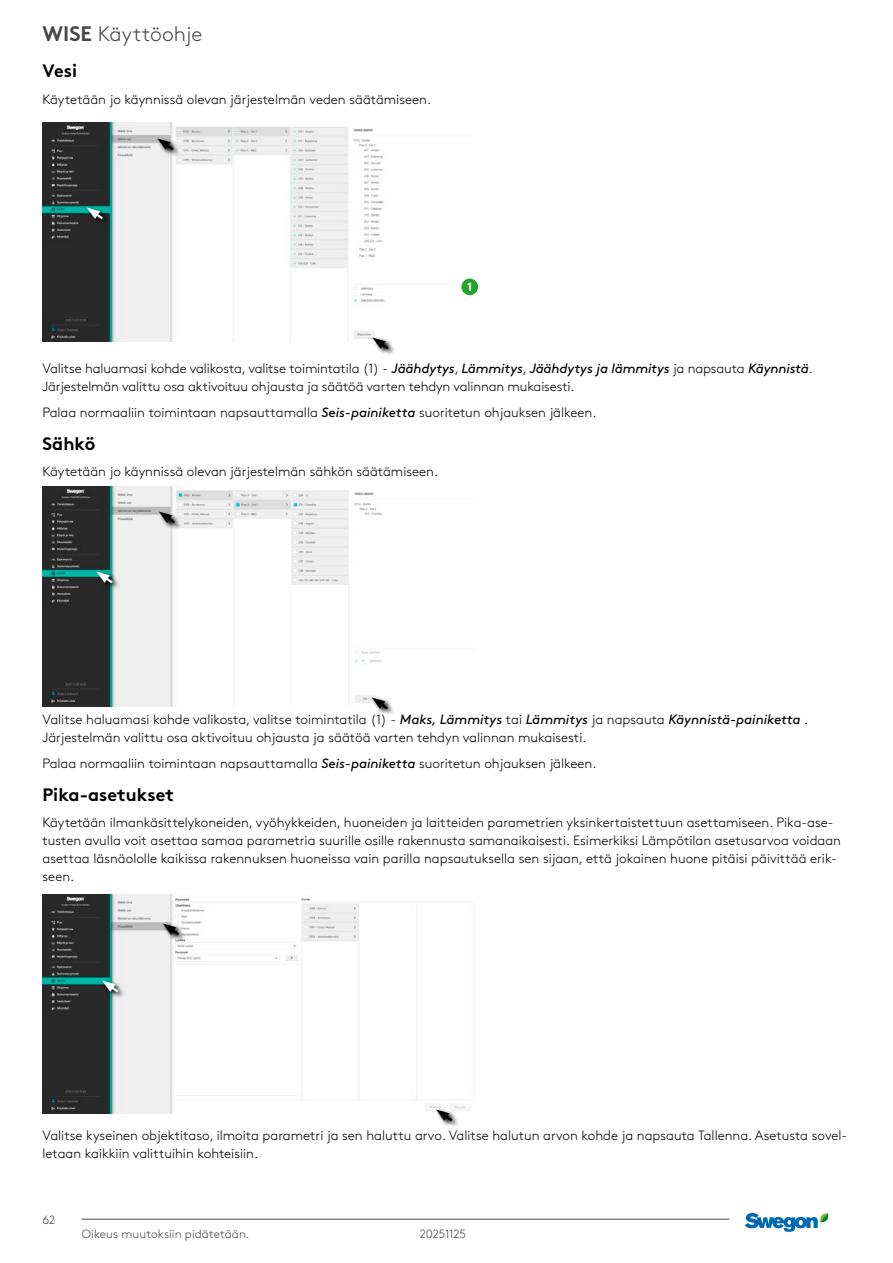
<style>
.page{position:relative;width:893px;height:1263px;background:#fff}
.page>*{position:absolute;margin:0;border:0;box-sizing:border-box;transform-origin:0 0}
.t1{font:300 21px "Swegon Brown";color:#464846}
.t2{font:700 18px "Swegon Brown";color:#000}
.t3{font:300 13.5px/18px "Swegon Brown";color:#000}
.t4{font:300 12px "Swegon Brown";letter-spacing:.005em;color:#464846}
.t5{font:300 12px "Swegon Brown";letter-spacing:-.02em;color:#464846}
.t6{font:700 12px "Swegon Brown";color:#fff}
.s1{font-weight:700}
.s2{font-weight:400;font-style:italic}
</style>
<div class="page">
<hr style="left:82px;top:1219px;width:647px;height:1px;background:#464846">
<svg style="left:745px;top:1213px;width:84px;height:19px"></svg>
<img style="left:43px;top:122px;width:342px;height:220px">
<div style="left:461px;top:278px;width:18px;height:18px;background:#22a52c;border-radius:50%"></div>
<div style="left:460px;top:278px;width:19px;height:18px;border:1px solid #fff;border-radius:50%"></div>
<svg style="left:86px;top:206px;width:24px;height:20px"></svg>
<svg style="left:157px;top:137px;width:24px;height:20px"></svg>
<svg style="left:381px;top:344px;width:13px;height:10px"></svg>
<img style="left:43px;top:894px;width:431px;height:219px">
<svg style="left:101px;top:979px;width:25px;height:20px"></svg>
<svg style="left:162px;top:922px;width:24px;height:20px"></svg>
<svg style="left:444px;top:1108px;width:16px;height:18px"></svg>
<img style="left:43px;top:486px;width:339px;height:221px">
<svg style="left:96px;top:570px;width:24px;height:20px"></svg>
<svg style="left:158px;top:511px;width:24px;height:20px"></svg>
<svg style="left:380px;top:704px;width:13px;height:10px"></svg>
<svg style="left:84px;top:203px;width:21px;height:19px"></svg>
<svg style="left:155px;top:135px;width:21px;height:18px"></svg>
<svg style="left:370px;top:334px;width:21px;height:18px"></svg>
<svg style="left:100px;top:976px;width:20px;height:19px"></svg>
<svg style="left:160px;top:919px;width:21px;height:19px"></svg>
<svg style="left:434px;top:1106px;width:21px;height:18px"></svg>
<svg style="left:94px;top:567px;width:21px;height:19px"></svg>
<svg style="left:156px;top:508px;width:21px;height:18px"></svg>
<svg style="left:369px;top:694px;width:21px;height:18px"></svg>
<h1 class="t1" style="left:43px;top:18px;width:162px"><span class="s1">WISE</span> Käyttöohje</h1>
<h2 class="t2" style="left:43px;top:56px;width:36px">Vesi</h2>
<p class="t3" style="left:43px;top:89px;width:390px">Käytetään jo käynnissä olevan järjestelmän veden säätämiseen.</p>
<p class="t6" style="left:467px;top:277px;width:7px">1</p>
<p class="t3" style="left:43px;top:358px;width:772px">Valitse haluamasi kohde valikosta, valitse toimintatila (1) - <span class="s2">Jäähdytys</span>, <span class="s2">Lämmitys</span>, <span class="s2">Jäähdytys ja lämmitys</span> ja napsauta <span class="s2">Käynnistä</span>.<br>Järjestelmän valittu osa aktivoituu ohjausta ja säätöä varten tehdyn valinnan mukaisesti.</p>
<p class="t3" style="left:43px;top:403px;width:555px">Palaa normaaliin toimintaan napsauttamalla <span class="s2">Seis-painiketta</span> suoritetun ohjauksen jälkeen.</p>
<h2 class="t2" style="left:43px;top:429px;width:54px">Sähkö</h2>
<p class="t3" style="left:43px;top:462px;width:397px">Käytetään jo käynnissä olevan järjestelmän sähkön säätämiseen.</p>
<p class="t3" style="left:43px;top:709px;width:767px">Valitse haluamasi kohde valikosta, valitse toimintatila (1) - <span class="s2">Maks, Lämmitys</span> tai <span class="s2">Lämmitys</span> ja napsauta <span class="s2">Käynnistä-painiketta</span> .<br>Järjestelmän valittu osa aktivoituu ohjausta ja säätöä varten tehdyn valinnan mukaisesti.</p>
<p class="t3" style="left:43px;top:753px;width:555px">Palaa normaaliin toimintaan napsauttamalla <span class="s2">Seis-painiketta</span> suoritetun ohjauksen jälkeen.</p>
<h2 class="t2" style="left:43px;top:780px;width:133px">Pika-asetukset</h2>
<p class="t3" style="left:43px;top:812px;width:800px">Käytetään ilmankäsittelykoneiden, vyöhykkeiden, huoneiden ja laitteiden parametrien yksinkertaistettuun asettamiseen. Pika-ase&shy;tusten avulla voit asettaa samaa parametria suurille osille rakennusta samanaikaisesti. Esimerkiksi Lämpötilan asetusarvoa voidaan asettaa läsnäololle kaikissa rakennuksen huoneissa vain parilla napsautuksella sen sijaan, että jokainen huone pitäisi päivittää erik&shy;seen.</p>
<p class="t3" style="left:43px;top:1125px;width:806px">Valitse kyseinen objektitaso, ilmoita parametri ja sen haluttu arvo. Valitse halutun arvon kohde ja napsauta Tallenna. Asetusta sovel&shy;letaan kaikkiin valittuihin kohteisiin.</p>
<p class="t4" style="left:43px;top:1211px;width:14px">62</p>
<p class="t4" style="left:82px;top:1225px;width:169px">Oikeus muutoksiin pidätetään.</p>
<p class="t5" style="left:420px;top:1225px;width:48px">20251125</p>
</div>
